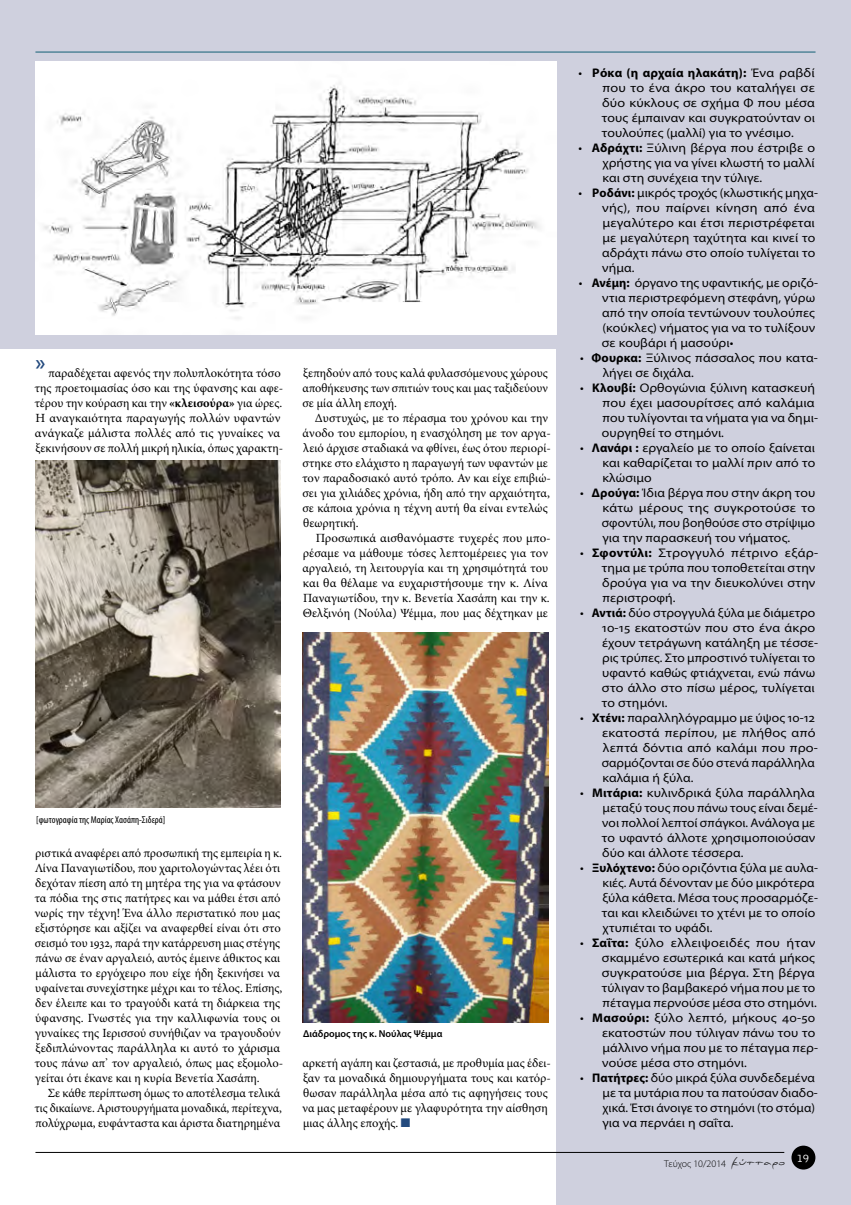
<style>
.page{position:relative;width:851px;height:1205px;background:#fff}
.page>*{position:absolute;margin:0;border:0;box-sizing:border-box;transform-origin:0 0}
.t1{font:600 22.5px "Myriad Pro";color:#22497d}
.t2{font:semi-expanded 12.5px/15px "Myriad Pro";letter-spacing:.01em;color:#000}
.t3{font:12.5px/15px "Minion Pro";color:#000}
.t4{font:300 11.75px "Bell Gothic Std";color:#fff}
.t5{font:condensed 10px "Myriad Pro";color:#000}
.t6{font:600 10px "Myriad Pro";color:#000}
.t7{font:300 10px "Myriad Pro";color:#000}
.s1{font-weight:700}
.s2{color:#22497d}
.s3{font-weight:700;font-stretch:normal}
.s4{font-family:"PF Scandal Pro";font-weight:400;font-size:11.25px}
</style>
<div class="page">
<div style="left:556px;top:0;width:294px;height:1205px;background:#cfd0de"></div>
<div style="left:0;top:0;width:850px;height:349px;background:#cfd0de"></div>
<img style="left:35px;top:61px;width:521px;height:273px">
<img style="left:35px;top:460px;width:245px;height:348px">
<img style="left:303px;top:632px;width:245px;height:390px">
<div style="left:791px;top:1145px;width:24px;height:24px;background:#000;border-radius:50%"></div>
<hr style="left:35px;top:1152px;width:749px;height:1px;background:#000">
<hr style="left:35px;top:52px;width:780px;height:1px;background:#135f75">
<h1 class="t1" style="left:36px;top:348px;width:11px">»</h1>
<p class="t3" style="left:35px;top:366px;width:250px;text-indent:14px">παραδέχεται αφενός την πολυπλοκότητα τόσο της προετοιμασίας όσο και της ύφανσης και αφε&shy;τέρου την κούραση και την <span class="s1">«κλεισούρα»</span> για ώρες.<br>Η αναγκαιότητα παραγωγής πολλών υφαντών ανάγκαζε μάλιστα πολλές από τις γυναίκες να ξεκινήσουν σε πολλή μικρή ηλικία, όπως χαρακτη-</p>
<p class="t3" style="left:302px;top:366px;width:247px;text-align:justify">ξεπηδούν από τους καλά φυλασσόμενους χώρους αποθήκευσης των σπιτιών τους και μας ταξιδεύουν σε μία άλλη εποχή.</p>
<p class="t3" style="left:302px;top:411px;width:250px;text-indent:13px">Δυστυχώς, με το πέρασμα του χρόνου και την άνοδο του εμπορίου, η ενασχόληση με τον αργα&shy;λειό άρχισε σταδιακά να φθίνει, έως ότου περιορί&shy;στηκε στο ελάχιστο η παραγωγή των υφαντών με τον παραδοσιακό αυτό τρόπο. Αν και είχε επιβιώ&shy;σει για χιλιάδες χρόνια, ήδη από την αρχαιότητα, σε κάποια χρόνια η τέχνη αυτή θα είναι εντελώς θεωρητική.</p>
<p class="t3" style="left:302px;top:531px;width:250px;text-indent:13px">Προσωπικά αισθανόμαστε τυχερές που μπο&shy;ρέσαμε να μάθουμε τόσες λεπτομέρειες για τον αργαλειό, τη λειτουργία και τη χρησιμότητά του και θα θέλαμε να ευχαριστήσουμε την κ. Λίνα Παναγιωτίδου, την κ. Βενετία Χασάπη και την κ.<br>Θελξινόη (Νούλα) Ψέμμα, που μας δέχτηκαν με</p>
<p class="t5" style="left:36px;top:813px;width:131px">[φωτογραφία της Μαρίας Χασάπη-Σιδερά]</p>
<p class="t3" style="left:35px;top:846px;width:250px">ριστικά αναφέρει από προσωπική της εμπειρία η κ.<br>Λίνα Παναγιωτίδου, που χαριτολογώντας λέει ότι δεχόταν πίεση από τη μητέρα της για να φτάσουν τα πόδια της στις πατήτρες και να μάθει έτσι από νωρίς την τέχνη! Ένα άλλο περιστατικό που μας εξιστόρησε και αξίζει να αναφερθεί είναι ότι στο σεισμό του 1932, παρά την κατάρρευση μιας στέγης πάνω σε έναν αργαλειό, αυτός έμεινε άθικτος και μάλιστα το εργόχειρο που είχε ήδη ξεκινήσει να υφαίνεται συνεχίστηκε μέχρι και το τέλος. Επίσης, δεν έλειπε και το τραγούδι κατά τη διάρκεια της ύφανσης. Γνωστές για την καλλιφωνία τους οι γυναίκες της Ιερισσού συνήθιζαν να τραγουδούν ξεδιπλώνοντας παράλληλα κι αυτό το χάρισμα τους πάνω απ’ τον αργαλειό, όπως μας εξομολο&shy;γείται ότι έκανε και η κυρία Βενετία Χασάπη.</p>
<p class="t3" style="left:35px;top:1086px;width:249px;text-indent:13px">Σε κάθε περίπτωση όμως το αποτέλεσμα τελικά τις δικαίωνε. Αριστουργήματα μοναδικά, περίτεχνα, πολύχρωμα, ευφάνταστα και άριστα διατηρημένα</p>
<p class="t6" style="left:303px;top:1027px;width:141px">Διάδρομος της κ. Νούλας Ψέμμα</p>
<p class="t3" style="left:302px;top:1056px;width:250px">αρκετή αγάπη και ζεστασιά, με προθυμία μας έδει&shy;ξαν τα μοναδικά δημιουργήματα τους και κατόρ&shy;θωσαν παράλληλα μέσα από τις αφηγήσεις τους να μας μεταφέρουν με γλαφυρότητα την αίσθηση μιας άλλης εποχής. <span class="s2">■</span></p>
<p class="t2" style="left:601px;top:66px;width:214px;text-align:justify;text-indent:-23px">• <span class="s3">Ρόκα (η αρχαία ηλακάτη):</span> Ένα ραβδί που το ένα άκρο του καταλήγει σε δύο κύκλους σε σχήμα Φ που μέσα τους έμπαιναν και συγκρατούνταν οι τουλούπες (μαλλί) για το γνέσιμο.</p>
<p class="t2" style="left:602px;top:141px;width:214px;text-align:justify;text-indent:-24px">• <span class="s3">Αδράχτι:</span> Ξύλινη βέργα που έστριβε ο χρήστης για να γίνει κλωστή το μαλλί και στη συνέχεια την τύλιγε.</p>
<p class="t2" style="left:602px;top:186px;width:217px;text-indent:-23px">• <span class="s3">Ροδάνι:</span> μικρός τροχός (κλωστικής μηχα&shy;νής), που παίρνει κίνηση από ένα μεγαλύτερο και έτσι περιστρέφεται με μεγαλύτερη ταχύτητα και κινεί το αδράχτι πάνω στο οποίο τυλίγεται το νήμα.</p>
<p class="t2" style="left:601px;top:276px;width:217px;text-indent:-23px">• <span class="s3">Ανέμη:</span> όργανο της υφαντικής, με οριζό&shy;ντια περιστρεφόμενη στεφάνη, γύρω από την οποία τεντώνουν τουλούπες (κούκλες) νήματος για να το τυλίξουν σε κουβάρι ή μασούρι•</p>
<p class="t2" style="left:602px;top:351px;width:217px;text-indent:-23px">• <span class="s3">Φουρκα:</span> Ξύλινος πάσσαλος που κατα&shy;λήγει σε διχάλα.</p>
<p class="t2" style="left:601px;top:381px;width:217px;text-indent:-22px">• <span class="s3">Κλουβί:</span> Ορθογώνια ξύλινη κατασκευή που έχει μασουρίτσες από καλάμια που τυλίγονται τα νήματα για να δημι&shy;ουργηθεί το στημόνι.</p>
<p class="t2" style="left:602px;top:441px;width:214px;text-align:justify;text-indent:-22px">• <span class="s3">Λανάρι :</span> εργαλείο με το οποίο ξαίνεται και καθαρίζεται το μαλλί πριν από το κλώσιμο</p>
<p class="t2" style="left:601px;top:486px;width:215px;text-align:justify;text-indent:-22px">• <span class="s3">Δρούγα:</span> Ίδια βέργα που στην άκρη του κάτω μέρους της συγκροτούσε το σφοντύλι, που βοηθούσε στο στρίψιμο για την παρασκευή του νήματος.</p>
<p class="t2" style="left:601px;top:546px;width:218px;text-indent:-22px">• <span class="s3">Σφοντύλι:</span> Στρογγυλό πέτρινο εξάρ&shy;τημα με τρύπα που τοποθετείται στην δρούγα για να την διευκολύνει στην περιστροφή.</p>
<p class="t2" style="left:601px;top:606px;width:218px;text-indent:-22px">• <span class="s3">Αντιά:</span> δύο στρογγυλά ξύλα με διάμετρο<br>10-15 εκατοστών που στο ένα άκρο έχουν τετράγωνη κατάληξη με τέσσε&shy;ρις τρύπες. Στο μπροστινό τυλίγεται το υφαντό καθώς φτιάχνεται, ενώ πάνω στο άλλο στο πίσω μέρος, τυλίγεται το στημόνι.</p>
<p class="t2" style="left:601px;top:711px;width:217px;text-indent:-22px">• <span class="s3">Χτένι:</span> παραλληλόγραμμο με ύψος 10-12 εκατοστά περίπου, με πλήθος από λεπτά δόντια από καλάμι που προ&shy;σαρμόζονται σε δύο στενά παράλληλα καλάμια ή ξύλα.</p>
<p class="t2" style="left:601px;top:786px;width:217px;text-indent:-22px">• <span class="s3">Μιτάρια:</span> κυλινδρικά ξύλα παράλληλα μεταξύ τους που πάνω τους είναι δεμέ&shy;νοι πολλοί λεπτοί σπάγκοι. Ανάλογα με το υφαντό άλλοτε χρησιμοποιούσαν δύο και άλλοτε τέσσερα.</p>
<p class="t2" style="left:601px;top:861px;width:217px;text-indent:-22px">• <span class="s3">Ξυλόχτενο:</span> δύο οριζόντια ξύλα με αυλα&shy;κιές. Αυτά δένονταν με δύο μικρότερα ξύλα κάθετα. Μέσα τους προσαρμόζε&shy;ται και κλειδώνει το χτένι με το οποίο χτυπιέται το υφάδι.</p>
<p class="t2" style="left:601px;top:936px;width:216px;text-indent:-22px">• <span class="s3">Σαΐτα:</span> ξύλο ελλειψοειδές που ήταν σκαμμένο εσωτερικά και κατά μήκος συγκρατούσε μια βέργα. Στη βέργα τύλιγαν το βαμβακερό νήμα που με το πέταγμα περνούσε μέσα στο στημόνι.</p>
<p class="t2" style="left:602px;top:1011px;width:217px;text-indent:-22px">• <span class="s3">Μασούρι:</span> ξύλο λεπτό, μήκους 40-50 εκατοστών που τύλιγαν πάνω του το μάλλινο νήμα που με το πέταγμα περ&shy;νούσε μέσα στο στημόνι.</p>
<p class="t2" style="left:602px;top:1071px;width:217px;text-indent:-22px">• <span class="s3">Πατήτρες:</span> δύο μικρά ξύλα συνδεδεμένα με τα μυτάρια που τα πατούσαν διαδο&shy;χικά. Έτσι άνοιγε το στημόνι (το στόμα) για να περνάει η σαΐτα.</p>
<p class="t4" style="left:796px;top:1152px;width:14px">19</p>
<p class="t7" style="left:664px;top:1157px;width:122px">Τεύχος 10/2014 <span class="s4">κύτταρο</span></p>
</div>
